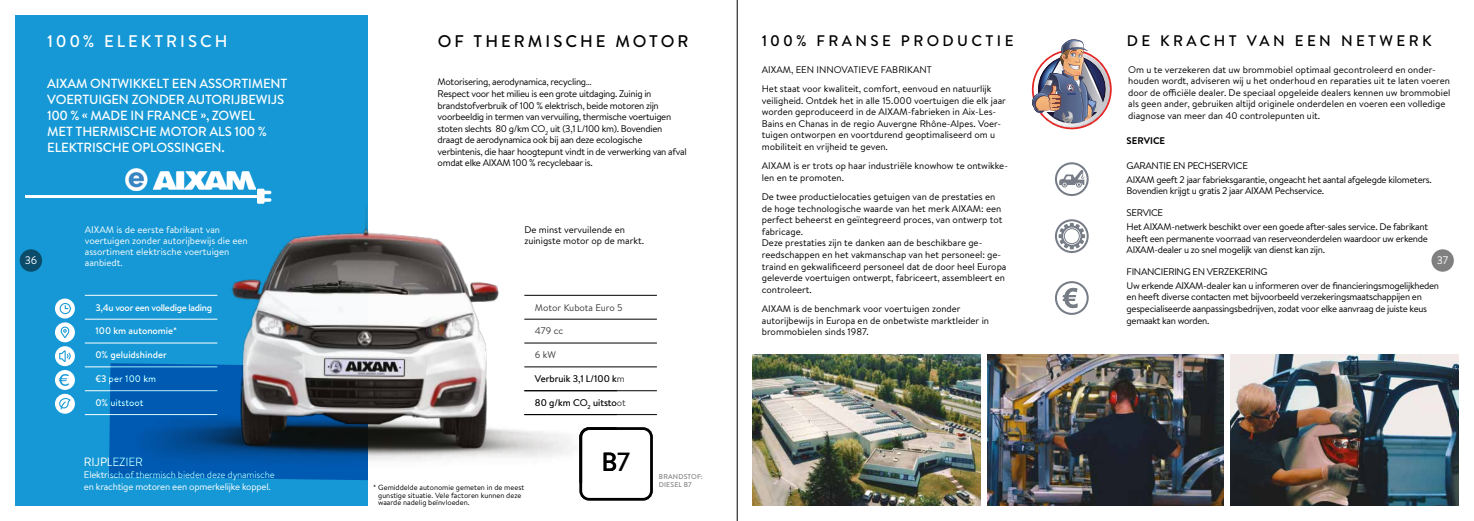
<style>
.page{position:relative;width:1474px;height:521px;background:#fff}
.page>*{position:absolute;margin:0;border:0;box-sizing:border-box;transform-origin:0 0}
.t1{font:500 26.25px "Brandon Text";color:#000}
.t2{font:500 16.8px "Brandon Text";letter-spacing:.18em;color:#000}
.t3{font:500 16.8px "Brandon Text";letter-spacing:.18em;color:#fff}
.t4{font:500 15.31px "Brandon Text";letter-spacing:.22em;color:#000}
.t5{font:500 13.21px/15.9px "Brandon Text";letter-spacing:-.01em;color:#fff}
.t6{font:12.08px "Brandon Text";letter-spacing:-.02em;color:#fff}
.t7{font:10.94px "Brandon Text";color:#fff}
.t8{font:9.62px/11.5px "Brandon Text";letter-spacing:-.005em;color:#000}
.t9{font:9.62px/11.5px "Brandon Text";letter-spacing:-.03em;color:#000}
.t10{font:9.62px/11.2px "Brandon Text";color:#fff}
.t11{font:9.62px/11.5px "Brandon Text";letter-spacing:-.02em;color:#fff}
.t12{font:9.62px "Brandon Text";color:#3c3c3b}
.t13{font:500 9.62px "Brandon Text";color:#fff}
.t14{font:500 9.62px "Brandon Text";letter-spacing:-.03em;color:#fff}
.t15{font:700 9.62px "Brandon Text";color:#000}
.t16{font:7.52px/7.5px "Brandon Text";color:#000}
.t17{font:500 7px/8.4px "Brandon Text";letter-spacing:.02em;color:#878787}
</style>
<div class="page">
<div style="left:0;top:0;width:367px;height:521px;background:#1598d5"></div>
<img style="left:126px;top:168px;width:129px;height:22px">
<hr style="left:25px;top:195px;width:232px;height:2px;background:#fff">
<svg style="left:257px;top:189px;width:14px;height:12px"></svg>
<svg style="left:55px;top:322px;width:20px;height:20px"></svg>
<svg style="left:61px;top:327px;width:8px;height:11px"></svg>
<div style="left:55px;top:346px;width:20px;height:20px;background:#fff;border-radius:50%"></div>
<svg style="left:59px;top:350px;width:12px;height:12px"></svg>
<div style="left:55px;top:394px;width:20px;height:20px;background:#fff;border-radius:50%"></div>
<svg style="left:59px;top:398px;width:12px;height:11px"></svg>
<div style="left:55px;top:299px;width:20px;height:19px;background:#fff;border-radius:50%"></div>
<svg style="left:60px;top:303px;width:11px;height:11px"></svg>
<div style="left:55px;top:370px;width:20px;height:20px;background:#fff;border-radius:50%"></div>
<svg style="left:59px;top:374px;width:10px;height:12px"></svg>
<hr style="left:85px;top:295px;width:132px;height:1px;background:#fff">
<hr style="left:85px;top:319px;width:132px;height:1px;background:#fff">
<hr style="left:85px;top:343px;width:132px;height:1px;background:#fff">
<hr style="left:85px;top:367px;width:132px;height:1px;background:#fff">
<hr style="left:85px;top:390px;width:132px;height:1px;background:#fff">
<hr style="left:85px;top:414px;width:132px;height:1px;background:#fff">
<hr style="left:524px;top:295px;width:133px;height:1px;background:#000">
<hr style="left:524px;top:319px;width:133px;height:1px;background:#000">
<hr style="left:524px;top:343px;width:133px;height:1px;background:#000">
<hr style="left:524px;top:367px;width:133px;height:1px;background:#000">
<hr style="left:524px;top:390px;width:133px;height:1px;background:#000">
<hr style="left:524px;top:414px;width:133px;height:1px;background:#000">
<div style="left:0;top:0;width:1473px;height:15px;background:#fff"></div>
<div style="left:579px;top:427px;width:74px;height:74px;border:3px solid #000;border-radius:9px"></div>
<img style="left:987px;top:355px;width:236px;height:151px">
<img style="left:752px;top:355px;width:228px;height:151px">
<img style="left:1230px;top:355px;width:228px;height:151px">
<svg style="left:1055px;top:219px;width:33px;height:34px"></svg>
<svg style="left:1055px;top:281px;width:33px;height:34px"></svg>
<svg style="left:1055px;top:162px;width:33px;height:34px"></svg>
<img style="left:1031px;top:39px;width:81px;height:91px">
<div style="left:0;top:506px;width:1473px;height:15px;background:#fff"></div>
<div style="left:0;top:0;width:15px;height:521px;background:#fff"></div>
<hr style="left:737px;top:0;width:1px;height:521px;background:#000">
<img style="left:110px;top:201px;width:510px;height:280px">
<div style="left:1431px;top:249px;width:22px;height:23px;background:#808080;border-radius:50%"></div>
<div style="left:20px;top:249px;width:22px;height:23px;background:#0a4c6a;border-radius:50%"></div>
<h2 class="t3" style="left:47px;top:29px;width:182px">100% ELEKTRISCH</h2>
<h2 class="t2" style="left:438px;top:29px;width:252px">OF THERMISCHE MOTOR</h2>
<h3 class="t4" style="left:761px;top:30px;width:253px">100% FRANSE PRODUCTIE</h3>
<h3 class="t4" style="left:1126px;top:30px;width:306px">DE KRACHT VAN EEN NETWERK</h3>
<p class="t8" style="left:1128px;top:63px;width:324px">Om u te verzekeren dat uw brommobiel optimaal gecontroleerd en onder&shy;houden wordt, adviseren wij u het onderhoud en reparaties uit te laten voeren door de officiële dealer. De speciaal opgeleide dealers kennen uw brommobiel als geen ander, gebruiken altijd originele onderdelen en voeren een volledige diagnose van meer dan 40 controlepunten uit.</p>
<p class="t15" style="left:1126px;top:134px;width:40px">SERVICE</p>
<p class="t9" style="left:1126px;top:158px;width:307px;line-height:13.9px">GARANTIE EN PECHSERVICE<br>AIXAM geeft 2 jaar fabrieksgarantie, ongeacht het aantal afgelegde kilometers.</p>
<p class="t9" style="left:1126px;top:185px;width:199px">Bovendien krijgt u gratis 2 jaar AIXAM Pechservice.</p>
<p class="t9" style="left:1126px;top:205px;width:303px;line-height:14px">SERVICE<br>Het AIXAM-netwerk beschikt over een goede after-sales service. De fabrikant</p>
<p class="t9" style="left:1126px;top:232px;width:303px">heeft een permanente voorraad van reserveonderdelen waardoor uw erkende<br>AIXAM-dealer u zo snel mogelijk van dienst kan zijn.</p>
<p class="t9" style="left:1126px;top:264px;width:314px;line-height:14px">FINANCIERING EN VERZEKERING<br>Uw erkende AIXAM-dealer kan u informeren over de financieringsmogelijkheden</p>
<p class="t9" style="left:1126px;top:291px;width:302px">en heeft diverse contacten met bijvoorbeeld verzekeringsmaatschappijen en gespecialiseerde aanpassingsbedrijven, zodat voor elke aanvraag de juiste keus gemaakt kan worden.</p>
<p class="t8" style="left:761px;top:59px;width:231px;line-height:19.4px">AIXAM, EEN INNOVATIEVE FABRIKANT<br>Het staat voor kwaliteit, comfort, eenvoud en natuurlijk</p>
<p class="t8" style="left:761px;top:94px;width:246px">veiligheid. Ontdek het in alle 15.000 voertuigen die elk jaar worden geproduceerd in de AIXAM-fabrieken in Aix-Les-Bains en Chanas in de regio Auvergne Rhône-Alpes. Voer&shy;tuigen ontworpen en voortdurend geoptimaliseerd om u mobiliteit en vrijheid te geven.</p>
<p class="t8" style="left:761px;top:160px;width:248px">AIXAM is er trots op haar industriële knowhow te ontwikke&shy;len en te promoten.</p>
<p class="t8" style="left:761px;top:191px;width:246px">De twee productielocaties getuigen van de prestaties en de hoge technologische waarde van het merk AIXAM: een perfect beheerst en geïntegreerd proces, van ontwerp tot fabricage.<br>Deze prestaties zijn te danken aan de beschikbare ge&shy;reedschappen en het vakmanschap van het personeel: ge&shy;traind en gekwalificeerd personeel dat de door heel Europa geleverde voertuigen ontwerpt, fabriceert, assembleert en controleert.</p>
<p class="t8" style="left:761px;top:303px;width:229px">AIXAM is de benchmark voor voertuigen zonder autorijbewijs in Europa en de onbetwiste marktleider in brommobielen sinds 1987.</p>
<h3 class="t5" style="left:47px;top:75px;width:242px">AIXAM ONTWIKKELT EEN ASSORTIMENT<br>VOERTUIGEN ZONDER AUTORIJBEWIJS<br>100 % « MADE IN FRANCE », ZOWEL<br>MET THERMISCHE MOTOR ALS 100 %<br>ELEKTRISCHE OPLOSSINGEN.</h3>
<p class="t9" style="left:437px;top:76px;width:250px">Motorisering, aerodynamica, recycling…<br>Respect voor het milieu is een grote uitdaging. Zuinig in brandstofverbruik of 100 % elektrisch, beide motoren zijn voorbeeldig in termen van vervuiling, thermische voertuigen stoten slechts 80 g/km CO<sub>2</sub> uit (3,1 L/100 km). Bovendien draagt de aerodynamica ook bij aan deze ecologische verbintenis, die haar hoogtepunt vindt in de verwerking van afval omdat elke AIXAM 100 % recyclebaar is.</p>
<p class="t10" style="left:85px;top:223px;width:164px">AIXAM is de eerste fabrikant van voertuigen zonder autorijbewijs die een assortiment elektrische voertuigen aanbiedt.</p>
<p class="t8" style="left:524px;top:223px;width:121px">De minst vervuilende en zuinigste motor op de markt.</p>
<p class="t7" style="left:25px;top:253px;width:14px">36</p>
<p class="t7" style="left:1436px;top:253px;width:13px">37</p>
<p class="t14" style="left:95px;top:301px;width:118px">3,4u voor een volledige lading</p>
<p class="t13" style="left:95px;top:324px;width:83px">100 km autonomie*</p>
<p class="t13" style="left:95px;top:348px;width:73px">0% geluidshinder</p>
<p class="t13" style="left:95px;top:372px;width:62px">€3 per 100 km</p>
<p class="t13" style="left:95px;top:396px;width:49px">0% uitstoot</p>
<p class="t12" style="left:535px;top:301px;width:89px">Motor Kubota Euro 5</p>
<p class="t12" style="left:535px;top:324px;width:30px">479 cc</p>
<p class="t12" style="left:535px;top:348px;width:23px">6 kW</p>
<p class="t12" style="left:535px;top:372px;width:91px">Verbruik 3,1 L/100 km</p>
<p class="t12" style="left:535px;top:396px;width:92px">80 g/km CO<sub>2</sub> uitstoot</p>
<p class="t6" style="left:84px;top:454px;width:61px">RIJPLEZIER</p>
<p class="t11" style="left:84px;top:468px;width:192px">Elektrisch of thermisch bieden deze dynamische en krachtige motoren een opmerkelijke koppel.</p>
<p class="t16" style="left:378px;top:483px;width:147px;text-indent:-5px">* Gemiddelde autonomie gemeten in de meest gunstige situatie. Vele factoren kunnen deze waarde nadelig beïnvloeden.</p>
<h1 class="t1" style="left:601px;top:444px;width:30px">B7</h1>
<p class="t17" style="left:659px;top:472px;width:45px">BRANDSTOF:<br>DIESEL B7</p>
</div>
